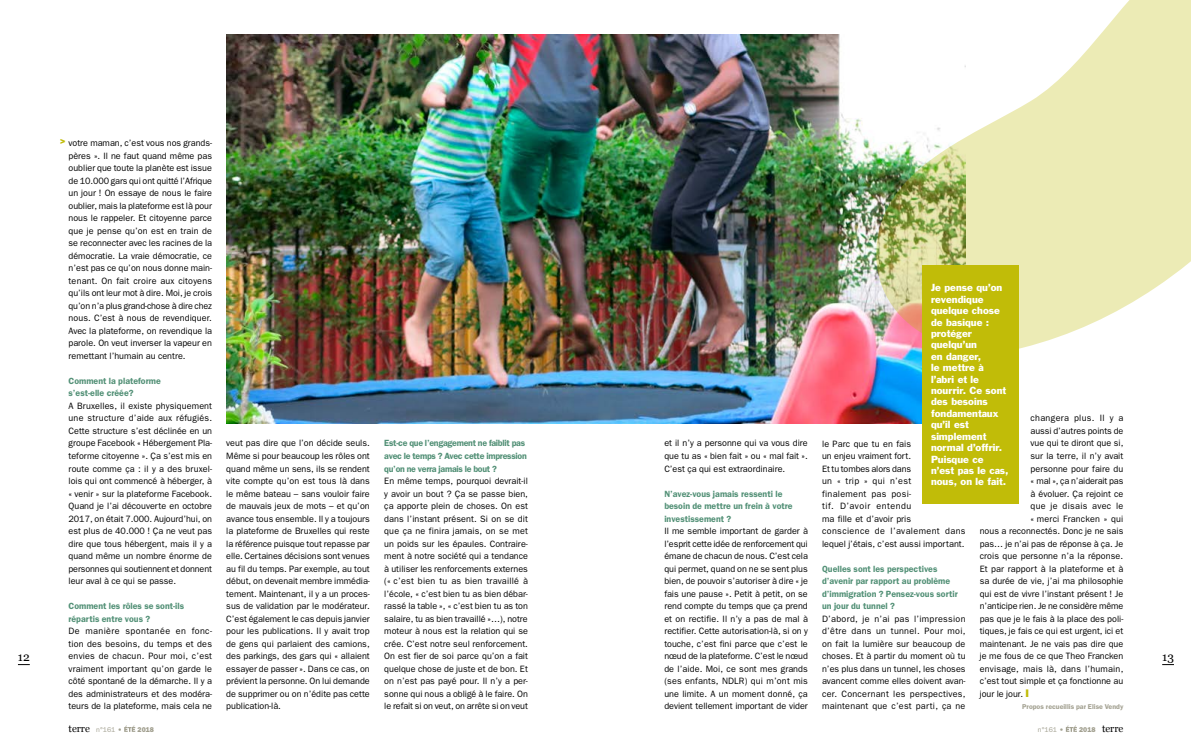
<style>
.page{position:relative;width:1191px;height:752px;background:#fff}
.page>*{position:absolute;margin:0;border:0;box-sizing:border-box;transform-origin:0 0}
.t1{font:12px "Georgia";color:#000}
.t2{font:10px "Georgia";color:#000}
.t3{font:9.5px/11.4px "Franklin Gothic";color:#fff}
.t4{font:9.2px/12.5px "Franklin Gothic";color:#000;text-align:justify}
.t5{font:9.2px "Franklin Gothic";letter-spacing:.035em;color:#000}
.t6{font:9.2px "Franklin Gothic";letter-spacing:.025em;color:#000}
.t7{font:9.2px "Franklin Gothic";letter-spacing:.02em;color:#000}
.t8{font:600 9px/12.5px "Franklin Gothic";color:#529076}
.t9{font:600 9px/12.5px "Franklin Gothic";letter-spacing:-.03em;color:#529076}
.t10{font:800 9px "Franklin Gothic";color:#c1bc08}
.t11{font:600 7px "Franklin Gothic";color:#a2a090}
.t12{font:7px "Franklin Gothic";color:#a2a090}
.t13{font:800 7px "Franklin Gothic";color:#a2a090}
.s1{font-family:"Franklin Gothic";font-size:7px;color:#a2a090}
.s2{font-family:"Franklin Gothic";font-weight:800;font-size:7px;color:#a2a090}
.s3{font-weight:800;font-size:11px;color:#c1bc08}
.s4{font-weight:800}
</style>
<div class="page">
<svg style="left:1162px;top:664px;width:12px;height:1px"></svg>
<svg style="left:1065px;top:725px;width:12px;height:6px"></svg>
<svg style="left:18px;top:664px;width:12px;height:1px"></svg>
<svg style="left:124px;top:725px;width:11px;height:6px"></svg>
<img style="left:226px;top:34px;width:696px;height:389px">
<svg style="left:859px;top:0;width:332px;height:367px;fill:#ecebb5"></svg>
<div style="left:922px;top:265px;width:97px;height:238px;background:#c1bc08"></div>
<h1 class="t1" style="left:18px;top:648px;width:13px">12</h1>
<p class="t10" style="left:60px;top:136px;width:7px">&gt;</p>
<p class="t4" style="left:69px;top:136px;width:145px">votre maman, c’est vous nos grands&shy;pères ». Il ne faut quand même pas oublier que toute la planète est issue de 10.000 gars qui ont quitté l’Afrique un jour ! On essaye de nous le faire oublier, mais la plateforme est là pour nous le rappeler. Et citoyenne parce que je pense qu’on est en train de se reconnecter avec les racines de la démocratie. La vraie démocratie, ce n’est pas ce qu’on nous donne main&shy;tenant. On fait croire aux citoyens qu’ils ont leur mot à dire. Moi, je crois qu’on n’a plus grand-chose à dire chez nous. C’est à nous de revendiquer.<br>Avec la plateforme, on revendique la parole. On veut inverser la vapeur en remettant l’humain au centre.</p>
<p class="t8" style="left:69px;top:374px;width:94px">Comment la plateforme s’est-elle créée?</p>
<p class="t4" style="left:69px;top:399px;width:145px">A Bruxelles, il existe physiquement une structure d’aide aux réfugiés.<br>Cette structure s’est déclinée en un groupe Facebook « Hébergement Pla&shy;teforme citoyenne ». Ça s’est mis en route comme ça : il y a des bruxel&shy;lois qui ont commencé à héberger, à « venir » sur la plateforme Facebook.<br>Quand je l’ai découverte en octobre 2017, on était 7.000. Aujourd’hui, on est plus de 40.000 ! Ça ne veut pas dire que tous hébergent, mais il y a quand même un nombre énorme de personnes qui soutiennent et donnent leur aval à ce qui se passe.</p>
<p class="t8" style="left:69px;top:599px;width:117px">Comment les rôles se sont-ils répartis entre vous ?</p>
<p class="t4" style="left:69px;top:624px;width:145px">De manière spontanée en fonc&shy;tion des besoins, du temps et des envies de chacun. Pour moi, c’est vraiment important qu’on garde le côté spontané de la démarche. Il y a des administrateurs et des modéra&shy;teurs de la plateforme, mais cela ne</p>
<p class="t2" style="left:69px;top:720px;width:55px">terre <span class="s1">n°161</span> <span class="s2">•</span></p>
<p class="t13" style="left:138px;top:725px;width:18px">2018</p>
<p class="t4" style="left:226px;top:436px;width:145px">veut pas dire que l’on décide seuls.<br>Même si pour beaucoup les rôles ont quand même un sens, ils se rendent vite compte qu’on est tous là dans le même bateau – sans vouloir faire de mauvais jeux de mots – et qu’on avance tous ensemble. Il y a toujours la plateforme de Bruxelles qui reste la référence puisque tout repasse par elle. Certaines décisions sont venues au fil du temps. Par exemple, au tout début, on devenait membre immédia&shy;tement. Maintenant, il y a un proces&shy;sus de validation par le modérateur.<br>C’est également le cas depuis janvier pour les publications. Il y avait trop de gens qui parlaient des camions, des parkings, des gars qui « allaient essayer de passer ». Dans ce cas, on prévient la personne. On lui demande de supprimer ou on n’édite pas cette publication-là.</p>
<p class="t9" style="left:384px;top:436px;width:144px">Est-ce que l’engagement ne faiblit pas avec le temps ? Avec cette impression qu’on ne verra jamais le bout ?</p>
<p class="t4" style="left:384px;top:474px;width:145px">En même temps, pourquoi devrait-il y avoir un bout ? Ça se passe bien, ça apporte plein de choses. On est dans l’instant présent. Si on se dit que ça ne finira jamais, on se met un poids sur les épaules. Contraire&shy;ment à notre société qui a tendance à utiliser les renforcements externes (« c’est bien tu as bien travaillé à l’école, « c’est bien tu as bien débar&shy;rassé la table », « c’est bien tu as ton salaire, tu as bien travaillé »…), notre moteur à nous est la relation qui se crée. C’est notre seul renforcement.<br>On est fier de soi parce qu’on a fait quelque chose de juste et de bon. Et on n’est pas payé pour. Il n’y a per&shy;sonne qui nous a obligé à le faire. On le refait si on veut, on arrête si on veut</p>
<p class="t4" style="left:664px;top:436px;width:145px">et il n’y a personne qui va vous dire que tu as « bien fait » ou « mal fait ».<br>C’est ça qui est extraordinaire.</p>
<p class="t8" style="left:664px;top:486px;width:130px">N’avez-vous jamais ressenti le besoin de mettre un frein à votre investissement ?</p>
<p class="t4" style="left:664px;top:524px;width:145px">Il me semble important de garder à l’esprit cette idée de renforcement qui émane de chacun de nous. C’est cela qui permet, quand on ne se sent plus bien, de pouvoir s’autoriser à dire « je fais une pause ». Petit à petit, on se rend compte du temps que ça prend et on rectifie. Il n’y a pas de mal à rectifier. Cette autorisation-là, si on y touche, c’est fini parce que c’est le nœud de la plateforme. C’est le nœud de l’aide. Moi, ce sont mes grands (ses enfants, NDLR) qui m’ont mis une limite. A un moment donné, ça devient tellement important de vider</p>
<p class="t3" style="left:931px;top:282px;width:79px">Je pense qu’on revendique quelque chose de basique : protéger quelqu’un<br>en danger,<br>le mettre à l’abri et le nourrir. Ce sont des besoins fondamentaux qu’il est simplement normal d’offrir.<br>Puisque ce n’est pas le cas, nous, on le fait.</p>
<p class="t5" style="left:1030px;top:413px;width:94px">changera plus. Il y a</p>
<p class="t4" style="left:1030px;top:424px;width:94px">aussi d’autres points de</p>
<p class="t4" style="left:1030px;top:436px;width:94px">vue qui te diront que si,</p>
<p class="t4" style="left:1030px;top:449px;width:94px">sur la terre, il n’y avait</p>
<p class="t4" style="left:1030px;top:461px;width:94px">personne pour faire du</p>
<p class="t4" style="left:1030px;top:474px;width:94px">« mal », ça n’aiderait pas</p>
<p class="t4" style="left:1030px;top:486px;width:94px">à évoluer. Ça rejoint ce</p>
<p class="t5" style="left:1030px;top:500px;width:94px">que je disais avec le</p>
<p class="t7" style="left:1030px;top:513px;width:94px">« merci Francken » qui</p>
<p class="t4" style="left:979px;top:524px;width:145px">nous a reconnectés. Donc je ne sais</p>
<p class="t4" style="left:979px;top:536px;width:145px">pas… je n’ai pas de réponse à ça. Je</p>
<p class="t4" style="left:979px;top:549px;width:145px">crois que personne n’a la réponse.</p>
<p class="t4" style="left:979px;top:561px;width:145px">Et par rapport à la plateforme et à</p>
<p class="t4" style="left:979px;top:574px;width:145px">sa durée de vie, j’ai ma philosophie</p>
<p class="t4" style="left:979px;top:586px;width:145px">qui est de vivre l’instant présent ! Je</p>
<p class="t4" style="left:979px;top:599px;width:145px">n’anticipe rien. Je ne considère même</p>
<p class="t4" style="left:979px;top:611px;width:145px">pas que je le fais à la place des poli-</p>
<p class="t4" style="left:979px;top:624px;width:145px">tiques, je fais ce qui est urgent, ici et</p>
<p class="t4" style="left:979px;top:636px;width:145px">maintenant. Je ne vais pas dire que</p>
<p class="t4" style="left:979px;top:649px;width:145px">je me fous de ce que Theo Francken</p>
<p class="t6" style="left:979px;top:663px;width:145px">envisage, mais là, dans l’humain,</p>
<p class="t4" style="left:979px;top:674px;width:145px">c’est tout simple et ça fonctionne au</p>
<p class="t4" style="left:979px;top:686px;width:51px">jour le jour. <span class="s3">I</span></p>
<p class="t11" style="left:1022px;top:702px;width:103px">Propos recueillis par Elise Vendy</p>
<p class="t4" style="left:822px;top:436px;width:145px;text-align:left">le Parc que tu en fais<br>un enjeu vraiment fort.<br>Et tu tombes alors dans<br>un « trip » qui n’est<br>finalement pas posi-<br>tif. D’avoir entendu<br>ma fille et d’avoir pris<br>conscience de l’avalement dans lequel j’étais, c’est aussi important.</p>
<p class="t8" style="left:822px;top:561px;width:137px">Quelles sont les perspectives d’avenir par rapport au problème d’immigration ? Pensez-vous sortir un jour du tunnel ?</p>
<p class="t4" style="left:822px;top:611px;width:145px">D’abord, je n’ai pas l’impression d’être dans un tunnel. Pour moi, on fait la lumière sur beaucoup de choses. Et à partir du moment où tu n’es plus dans un tunnel, les choses avancent comme elles doivent avan&shy;cer. Concernant les perspectives, maintenant que c’est parti, ça ne</p>
<p class="t12" style="left:1038px;top:725px;width:27px">n°161 <span class="s4">•</span></p>
<p class="t2" style="left:1079px;top:720px;width:46px"><span class="s2">2018</span> terre</p>
<h1 class="t1" style="left:1162px;top:648px;width:13px">13</h1>
</div>
